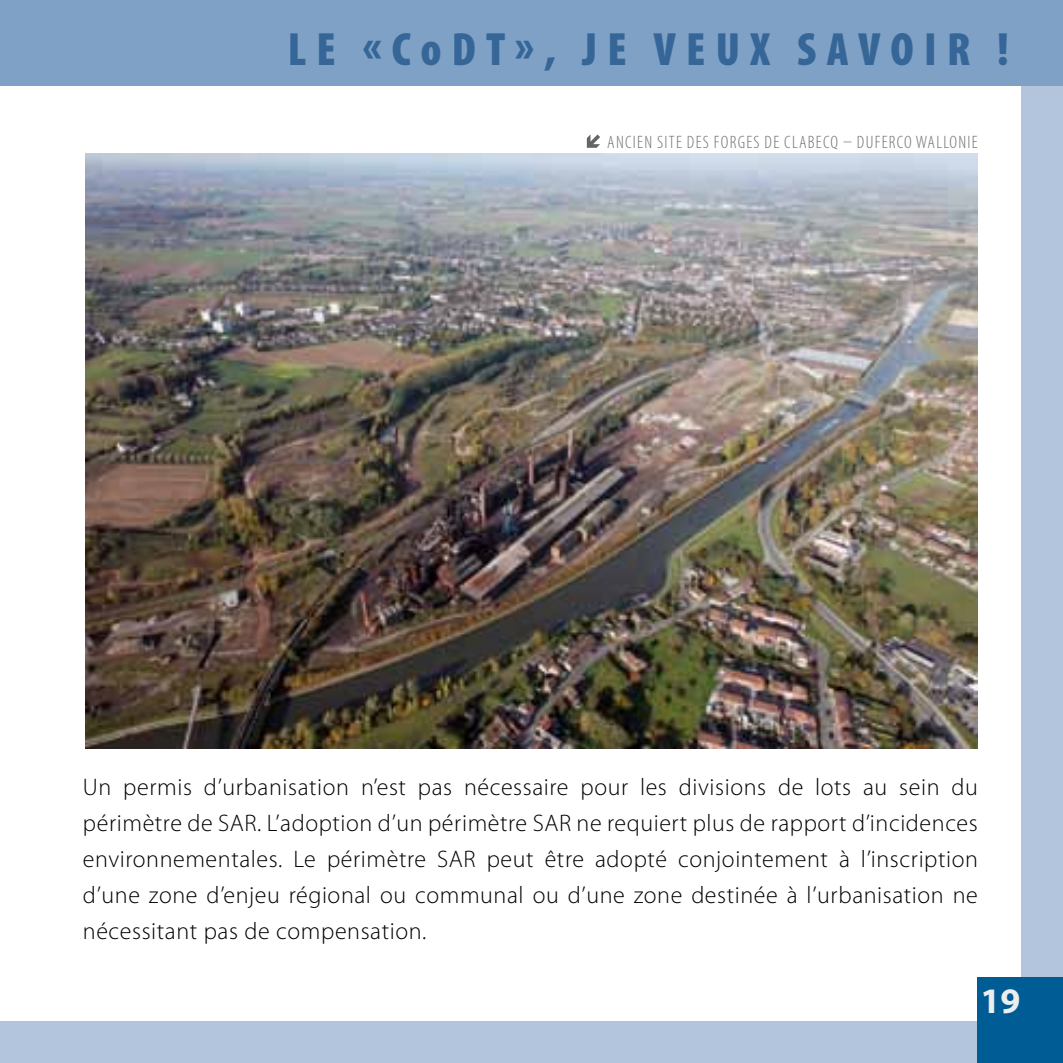
<style>
.page{position:relative;width:1063px;height:1063px;background:#b3c5dc}
.page>*{position:absolute;margin:0;border:0;box-sizing:border-box;transform-origin:0 0}
.t1{font:900 condensed 46.8px "Myriad Pro";letter-spacing:.22em;color:#2e7aab}
.t2{font:700 36px "Myriad Pro";color:#eceded}
.t3{font:300 24px/36px "Myriad Pro";letter-spacing:.025em;color:#000;text-align:justify}
.t4{font:300 condensed 18px "Myriad Pro";letter-spacing:.07em;color:#707172}
</style>
<div class="page">
<div style="left:0;top:43px;width:1020px;height:977px;background:#fff"></div>
<div style="left:978px;top:978px;width:85px;height:85px;background:#005c95"></div>
<div style="left:0;top:0;width:1063px;height:85px;background:#7ea1c5"></div>
<img style="left:85px;top:153px;width:893px;height:595px">
<svg style="left:587px;top:134px;width:13px;height:14px"></svg>
<h1 class="t1" style="left:287px;top:23px;width:723px">LE «CODT», JE VEUX SAVOIR !</h1>
<p class="t4" style="left:607px;top:132px;width:372px">ANCI EN SITE DES FORGESD E CLA BECQ – DUFERC O WALL ONIE</p>
<p class="t3" style="left:83px;top:770px;width:897px">Un permis d’urbanisation n’est pas nécessaire pour les divisions de lots au sein du périmètre de SAR. L’adoption d’un périmètre SAR ne requiert plus de rapport d’incidences environnementales. Le périmètre SAR peut être adopté conjointement à l’inscription d’une zone d’enjeu régional ou communal ou d’une zone destinée à l’urbanisation ne nécessitant pas de compensation.</p>
<h2 class="t2" style="left:981px;top:977px;width:41px">19</h2>
</div>
